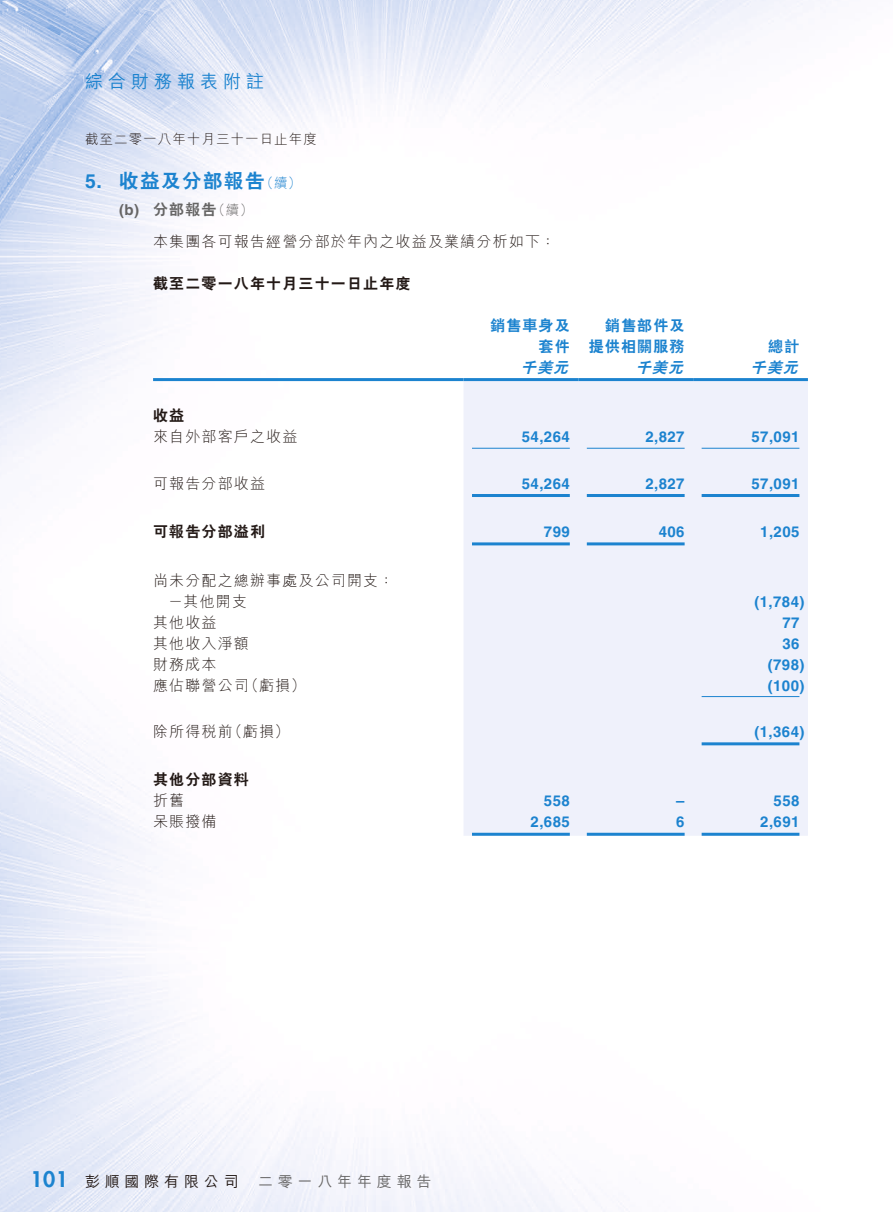
<style>
.page{position:relative;width:893px;height:1212px;background:#fff}
.page>*{position:absolute;margin:0;border:0;box-sizing:border-box;transform-origin:0 0}
.t1{font:800 21px "Futura Std";color:#1c83cf}
.t2{font:800 19.5px "C Hei 2 HK";letter-spacing:.08em;color:#1c83cf}
.t3{font:700 19.5px "Helvetica LT Std";color:#1c83cf}
.t4{font:500 18px "M Hei HK";letter-spacing:.28em;color:#1c83cf}
.t5{font:300 15px "M Hei HK";letter-spacing:.08em;color:#231916}
.t6{font:700 15px "Helvetica LT Std";letter-spacing:.03em;color:#1c83cf}
.t7{font:800 15px "C Hei 2 HK";letter-spacing:.08em;color:#231916}
.t8{font:800 15px/21px "C Hei 2 HK";letter-spacing:.08em;color:#1c83cf;text-align:right}
.t9{font:500 15px "M Hei HK";letter-spacing:.32em;color:#666565}
.t10{font:italic 800 15px "C Hei 2 HK";color:#1c83cf}
.t11{font:500 15px "M Hei HK";letter-spacing:.32em;color:#231916}
.t12{font:800 15px "C Hei 2 HK";color:#666565}
.t13{font:700 15px "Helvetica LT Std";color:#666565}
.t14{font:300 13.5px "M Hei HK";letter-spacing:.08em;color:#231916}
.t15{font:300 13.5px "M Hei HK";color:#1c83cf}
.t16{font:300 13.5px "M Hei HK";color:#666565}
</style>
<div class="page">
<img style="left:0;top:0;width:820px;height:1212px">
<div style="left:463px;top:381px;width:345px;height:455px;background:#eff1fb"></div>
<hr style="left:153px;top:378px;width:310px;height:3px;background:#1c83cf">
<hr style="left:463px;top:378px;width:115px;height:3px;background:#1c83cf">
<hr style="left:578px;top:378px;width:115px;height:3px;background:#1c83cf">
<hr style="left:693px;top:378px;width:115px;height:3px;background:#1c83cf">
<hr style="left:472px;top:448px;width:98px;height:1px;background:#1c83cf">
<hr style="left:587px;top:448px;width:98px;height:1px;background:#1c83cf">
<hr style="left:702px;top:448px;width:97px;height:1px;background:#1c83cf">
<hr style="left:472px;top:494px;width:98px;height:3px;background:#1c83cf">
<hr style="left:587px;top:494px;width:98px;height:3px;background:#1c83cf">
<hr style="left:702px;top:494px;width:97px;height:3px;background:#1c83cf">
<hr style="left:472px;top:542px;width:98px;height:3px;background:#1c83cf">
<hr style="left:587px;top:542px;width:98px;height:3px;background:#1c83cf">
<hr style="left:702px;top:696px;width:97px;height:1px;background:#1c83cf">
<hr style="left:702px;top:742px;width:97px;height:3px;background:#1c83cf">
<hr style="left:472px;top:833px;width:98px;height:3px;background:#1c83cf">
<hr style="left:587px;top:833px;width:98px;height:3px;background:#1c83cf">
<hr style="left:702px;top:833px;width:97px;height:3px;background:#1c83cf">
<p class="t4" style="left:85px;top:69px;width:181px">綜合財務報表附註</p>
<p class="t14" style="left:85px;top:129px;width:233px">截至二零一八年十月三十一日止年度</p>
<h2 class="t3" style="left:85px;top:169px;width:18px">5.</h2>
<h2 class="t2" style="left:119px;top:167px;width:147px">收益及分部報告</h2>
<p class="t15" style="left:260px;top:173px;width:43px">（續(</p>
<p class="t13" style="left:119px;top:201px;width:21px">b( )</p>
<p class="t12" style="left:153px;top:200px;width:65px">分部報告</p>
<p class="t16" style="left:212px;top:201px;width:43px">（續(</p>
<p class="t5" style="left:153px;top:231px;width:404px">本集團各可報告經營分部於年內之收益及業績分析如下：</p>
<p class="t7" style="left:153px;top:273px;width:259px">截至二零一八年十月三十一日止年度</p>
<p class="t8" style="left:490px;top:315px;width:81px">銷售車身及套件</p>
<p class="t8" style="left:605px;top:315px;width:81px">銷售部件及</p>
<p class="t8" style="left:589px;top:336px;width:97px">提供相關服務</p>
<p class="t8" style="left:768px;top:336px;width:33px">總計</p>
<p class="t10" style="left:521px;top:357px;width:54px">千美元</p>
<p class="t10" style="left:636px;top:357px;width:54px">千美元</p>
<p class="t10" style="left:751px;top:357px;width:54px">千美元</p>
<p class="t7" style="left:153px;top:406px;width:33px">收益</p>
<p class="t5" style="left:153px;top:426px;width:146px">來自外部客戶之收益</p>
<p class="t6" style="left:522px;top:428px;width:49px">54,264</p>
<p class="t6" style="left:645px;top:428px;width:41px">2,827</p>
<p class="t6" style="left:751px;top:428px;width:49px">57,091</p>
<p class="t5" style="left:153px;top:473px;width:114px">可報告分部收益</p>
<p class="t6" style="left:522px;top:474px;width:49px">54,264</p>
<p class="t6" style="left:645px;top:474px;width:41px">2,827</p>
<p class="t6" style="left:751px;top:474px;width:49px">57,091</p>
<p class="t7" style="left:153px;top:521px;width:114px">可報告分部溢利</p>
<p class="t5" style="left:153px;top:569px;width:242px">尚未分配之總辦事處及公司開支：</p>
<p class="t6" style="left:544px;top:523px;width:27px">799</p>
<p class="t6" style="left:659px;top:523px;width:27px">406</p>
<p class="t6" style="left:760px;top:523px;width:41px">1,205</p>
<p class="t5" style="left:168px;top:590px;width:80px">－其他開支</p>
<p class="t6" style="left:754px;top:592px;width:52px">)1,784(</p>
<p class="t5" style="left:153px;top:611px;width:65px">其他收益</p>
<p class="t6" style="left:782px;top:613px;width:19px">77</p>
<p class="t5" style="left:153px;top:632px;width:97px">其他收入淨額</p>
<p class="t6" style="left:782px;top:634px;width:19px">36</p>
<p class="t5" style="left:153px;top:653px;width:65px">財務成本</p>
<p class="t6" style="left:768px;top:655px;width:38px">)798(</p>
<p class="t5" style="left:244px;top:674px;width:64px">（虧損(</p>
<p class="t5" style="left:153px;top:674px;width:97px">應佔聯營公司</p>
<p class="t6" style="left:768px;top:676px;width:38px">)100(</p>
<p class="t5" style="left:228px;top:721px;width:64px">（虧損(</p>
<p class="t5" style="left:153px;top:721px;width:81px">除所得稅前</p>
<p class="t7" style="left:153px;top:770px;width:97px">其他分部資料</p>
<p class="t6" style="left:754px;top:723px;width:52px">)1,364(</p>
<p class="t5" style="left:153px;top:790px;width:33px">折舊</p>
<p class="t6" style="left:544px;top:792px;width:27px">558</p>
<p class="t6" style="left:676px;top:792px;width:10px">–</p>
<p class="t6" style="left:774px;top:792px;width:27px">558</p>
<p class="t5" style="left:153px;top:811px;width:65px">呆賬撥備</p>
<p class="t6" style="left:531px;top:813px;width:41px">2,685</p>
<p class="t6" style="left:676px;top:813px;width:10px">6</p>
<p class="t6" style="left:760px;top:813px;width:41px">2,691</p>
<h1 class="t1" style="left:30px;top:1166px;width:39px">101</h1>
<p class="t11" style="left:85px;top:1171px;width:155px">彭順國際有限公司</p>
<p class="t9" style="left:258px;top:1171px;width:175px">二零一八年年度報告</p>
</div>
